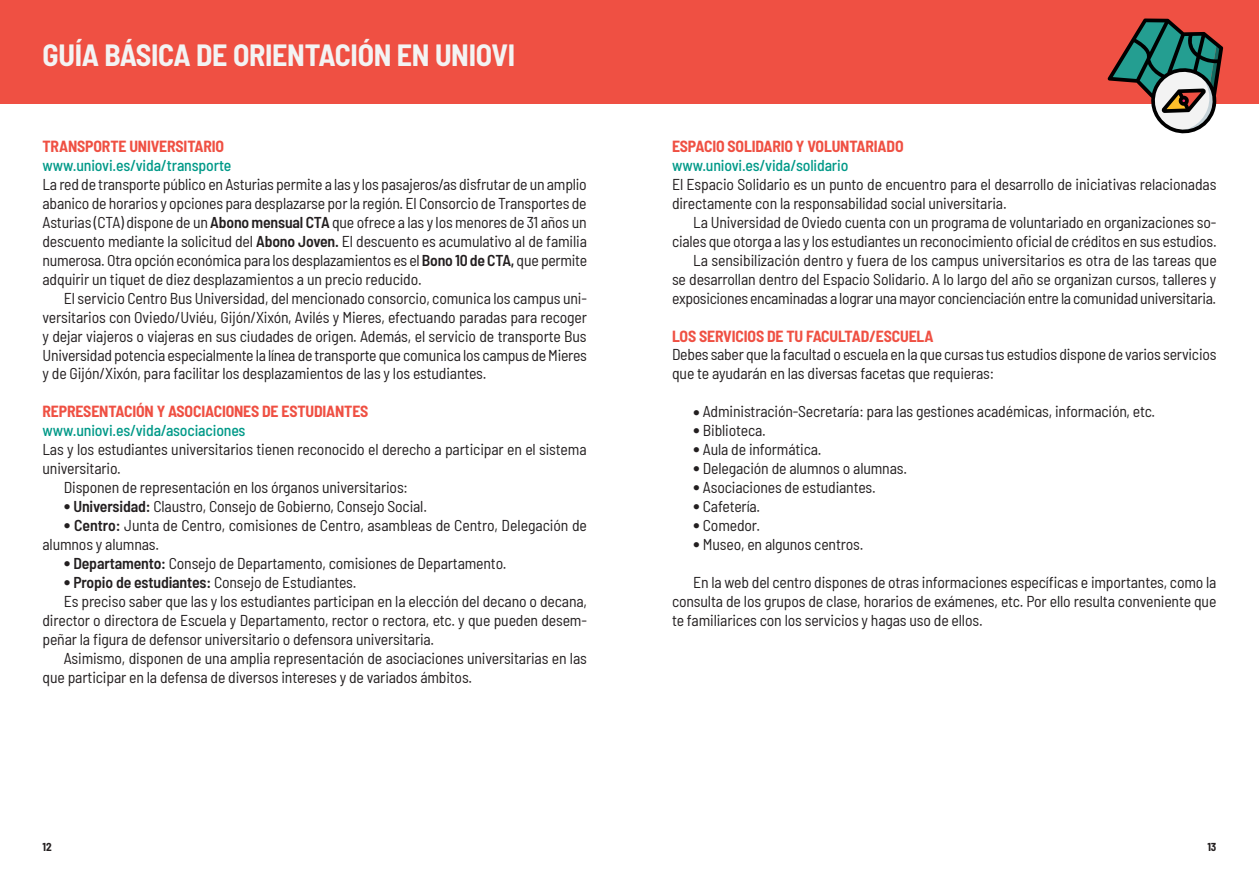
<style>
.page{position:relative;width:1259px;height:893px;background:#fff}
.page>*{position:absolute;margin:0;border:0;box-sizing:border-box;transform-origin:0 0}
.t1{font:700 semi-condensed 30px "Barlow";letter-spacing:-.01em;color:#f3f3f3}
.t2{font:semi-condensed 15.75px/19px "Barlow";letter-spacing:-.01em;color:#231f20}
.t3{font:700 semi-condensed 15.75px "Barlow";letter-spacing:-.01em;color:#ef5043}
.t4{font:500 semi-condensed 15.75px "Barlow";letter-spacing:-.01em;color:#098}
.t5{font:700 semi-condensed 11.25px "Barlow";color:#231f20}
.s1{font-weight:600}
</style>
<div class="page">
<div style="left:0;top:0;width:1259px;height:104px;background:#ef5043"></div>
<svg style="left:1107px;top:19px;width:116px;height:115px"></svg>
<h1 class="t1" style="left:43px;top:33px;width:474px">GUÍA BÁSICA DE ORIENTACIÓN EN UNIOVI</h1>
<p class="t3" style="left:43px;top:135px;width:18px">TRANSPORTE</p>
<p class="t3" style="left:129px;top:135px;width:9px">UNIVERSITARIO</p>
<p class="t4" style="left:43px;top:154px;width:190px">www.uniovi.es/vida/transporte</p>
<p class="t2" style="left:43px;top:173px;width:546px;text-align:justify">La red de transporte público en Asturias permite a las y los pasajeros/as disfrutar de un amplio abanico de horarios y opciones para desplazarse por la región. El Consorcio de Transportes de Asturias (CTA) dispone de un <span class="s1">Abono mensual CTA</span> que ofrece a las y los menores de 31 años un descuento mediante la solicitud del <span class="s1">Abono Joven.</span> El descuento es acumulativo al de familia numerosa. Otra opción económica para los desplazamientos es el <span class="s1">Bono 10 de CTA,</span> que permite adquirir un tiquet de diez desplazamientos a un precio reducido.</p>
<p class="t2" style="left:43px;top:287px;width:546px;text-align:justify;text-indent:21px">El servicio Centro Bus Universidad, del mencionado consorcio, comunica los campus uni&shy;versitarios con Oviedo/Uviéu, Gijón/Xixón, Avilés y Mieres, efectuando paradas para recoger y dejar viajeros o viajeras en sus ciudades de origen. Además, el servicio de transporte Bus Universidad potencia especialmente la línea de transporte que comunica los campus de Mieres y de Gijón/Xixón, para facilitar los desplazamientos de las y los estudiantes.</p>
<p class="t3" style="left:43px;top:400px;width:18px">REPRESENTACI</p>
<p class="t3" style="left:136px;top:400px;width:41px">ÓN Y ASOCIACIONES</p>
<p class="t3" style="left:262px;top:400px;width:29px">DE ESTUDIANTES</p>
<p class="t4" style="left:43px;top:419px;width:204px">www.uniovi.es/vida/asociaciones</p>
<p class="t2" style="left:43px;top:439px;width:545px">Las y los estudiantes universitarios tienen reconocido el derecho a participar en el sistema</p>
<p class="t2" style="left:43px;top:458px;width:80px">universitario.</p>
<p class="t2" style="left:64px;top:477px;width:346px">Disponen de representación en los órganos universitarios:</p>
<p class="t2" style="left:64px;top:496px;width:365px">● <span class="s1">Universidad:</span> Claustro, Consejo de Gobierno, Consejo Social.</p>
<p class="t2" style="left:43px;top:515px;width:546px;text-indent:21px">● <span class="s1">Centro:</span> Junta de Centro, comisiones de Centro, asambleas de Centro, Delegación de alumnos y alumnas.</p>
<p class="t2" style="left:64px;top:553px;width:444px">● <span class="s1">Departamento:</span> Consejo de Departamento, comisiones de Departamento.</p>
<p class="t2" style="left:64px;top:572px;width:294px">● <span class="s1">Propio de estudiantes:</span> Consejo de Estudiantes.</p>
<p class="t2" style="left:64px;top:591px;width:525px">Es preciso saber que las y los estudiantes participan en la elección del decano o decana,</p>
<p class="t2" style="left:43px;top:610px;width:546px">director o directora de Escuela y Departamento, rector o rectora, etc. y que pueden desem-</p>
<p class="t2" style="left:43px;top:629px;width:393px">peñar la figura de defensor universitario o defensora universitaria.</p>
<p class="t2" style="left:64px;top:648px;width:524px">Asimismo, disponen de una amplia representación de asociaciones universitarias en las</p>
<p class="t2" style="left:43px;top:667px;width:431px">que participar en la defensa de diversos intereses y de variados ámbitos.</p>
<p class="t3" style="left:672px;top:135px;width:17px">ESPACIO</p>
<p class="t3" style="left:727px;top:135px;width:17px">SOLIDARIO</p>
<p class="t3" style="left:796px;top:135px;width:21px">Y VOLUNTARIADO</p>
<p class="t4" style="left:672px;top:154px;width:178px">www.uniovi.es/vida/solidario</p>
<p class="t2" style="left:672px;top:173px;width:546px">El Espacio Solidario es un punto de encuentro para el desarrollo de iniciativas relacionadas directamente con la responsabilidad social universitaria.</p>
<p class="t2" style="left:672px;top:211px;width:546px;text-align:right">La Universidad de Oviedo cuenta con un programa de voluntariado en organizaciones so&shy;ciales que otorga a las y los estudiantes un reconocimiento oficial de créditos en sus estudios.<br>La sensibilización dentro y fuera de los campus universitarios es otra de las tareas que<br>se desarrollan dentro del Espacio Solidario. A lo largo del año se organizan cursos, talleres y exposiciones encaminadas a lograr una mayor concienciación entre la comunidad universitaria.</p>
<p class="t3" style="left:672px;top:324px;width:36px">LOS SERVICIOS</p>
<p class="t3" style="left:767px;top:324px;width:48px">DETUFACULTAD</p>
<p class="t3" style="left:869px;top:324px;width:16px">/ESCUELA</p>
<p class="t2" style="left:672px;top:344px;width:546px">Debes saber que la facultad o escuela en la que cursas tus estudios dispone de varios servicios que te ayudarán en las diversas facetas que requieras:</p>
<p class="t2" style="left:693px;top:401px;width:463px">● Administración-Secretaría: para las gestiones académicas, información, etc.</p>
<p class="t2" style="left:693px;top:420px;width:74px">● Biblioteca.</p>
<p class="t2" style="left:693px;top:439px;width:130px">● Aula de informática.</p>
<p class="t2" style="left:693px;top:458px;width:215px">● Delegación de alumnos o alumnas.</p>
<p class="t2" style="left:693px;top:477px;width:184px">● Asociaciones de estudiantes.</p>
<p class="t2" style="left:693px;top:496px;width:68px">● Cafetería.</p>
<p class="t2" style="left:693px;top:515px;width:68px">● Comedor.</p>
<p class="t2" style="left:693px;top:534px;width:172px">● Museo, en algunos centros.</p>
<p class="t2" style="left:672px;top:572px;width:546px;text-align:justify;text-indent:21px">En la web del centro dispones de otras informaciones específicas e importantes, como la consulta de los grupos de clase, horarios de exámenes, etc. Por ello resulta conveniente que te familiarices con los servicios y hagas uso de ellos.</p>
<p class="t5" style="left:43px;top:838px;width:11px">12</p>
<p class="t5" style="left:1207px;top:838px;width:10px">13</p>
</div>
